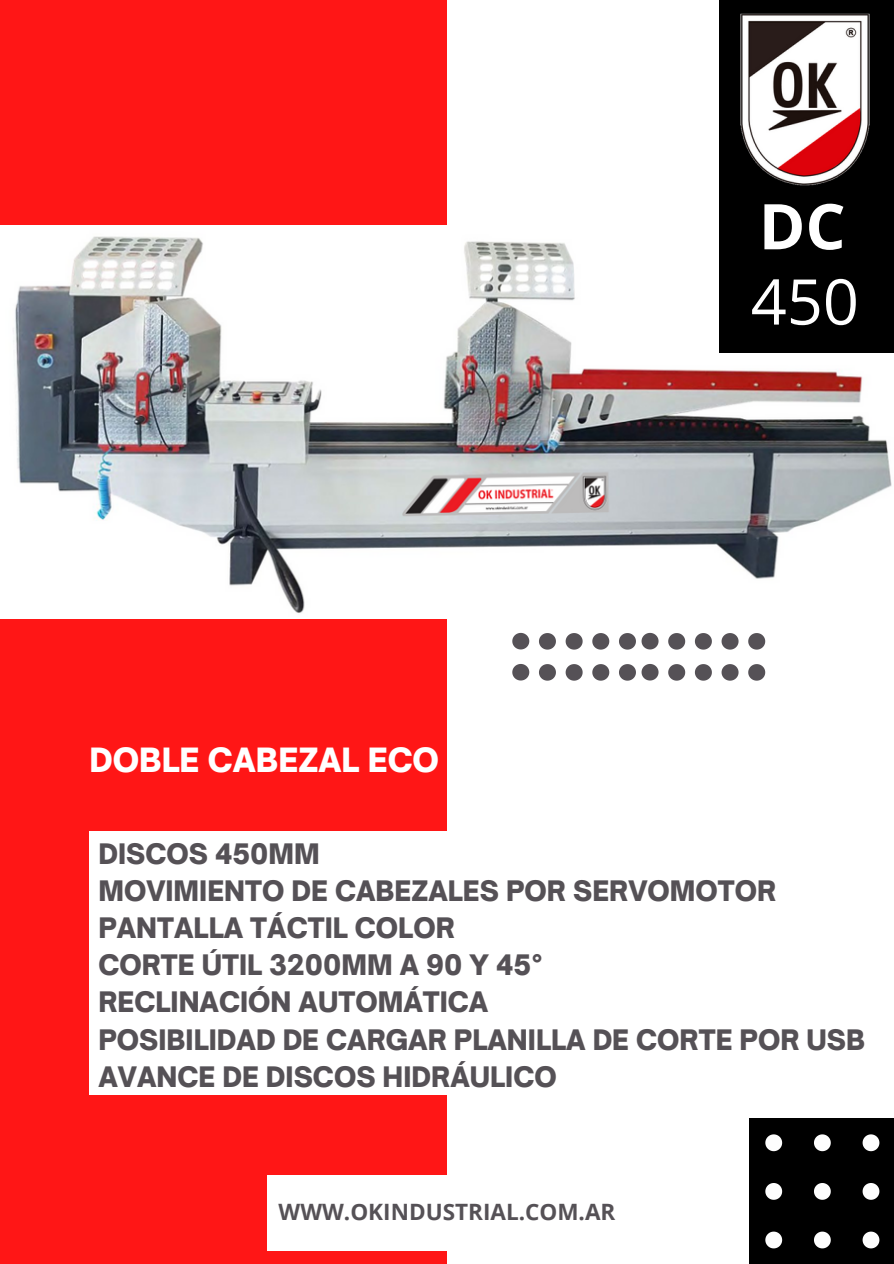
<style>
.page{position:relative;width:894px;height:1264px;background:#fff}
.page>*{position:absolute;margin:0;border:0;box-sizing:border-box;transform-origin:0 0}
.t1{font:63px "Open Sans";color:#fff}
.t2{font:700 63px "Open Sans";color:#fff}
.t3{font:900 31.95px "Open Sauce One";color:#fff}
.t4{font:900 27px/37.2px "Open Sauce One";color:#555156}
.t5{font:700 22.5px "Open Sans";color:#555156}
</style>
<div class="page">
<div style="left:0;top:0;width:446px;height:1263px;background:#ff1616"></div>
<div style="left:748px;top:1118px;width:145px;height:145px;background:#000"></div>
<div style="left:267px;top:1175px;width:360px;height:75px;background:#fff"></div>
<div style="left:89px;top:831px;width:760px;height:263px;background:#fff"></div>
<svg style="left:512px;top:633px;width:17px;height:16px"></svg>
<svg style="left:539px;top:633px;width:16px;height:16px"></svg>
<svg style="left:565px;top:633px;width:17px;height:16px"></svg>
<svg style="left:592px;top:633px;width:17px;height:16px"></svg>
<svg style="left:619px;top:633px;width:16px;height:16px"></svg>
<svg style="left:512px;top:664px;width:17px;height:16px"></svg>
<svg style="left:539px;top:664px;width:16px;height:16px"></svg>
<svg style="left:565px;top:664px;width:17px;height:16px"></svg>
<svg style="left:592px;top:664px;width:17px;height:16px"></svg>
<svg style="left:619px;top:664px;width:16px;height:16px"></svg>
<svg style="left:641px;top:633px;width:17px;height:16px"></svg>
<svg style="left:668px;top:633px;width:17px;height:16px"></svg>
<svg style="left:694px;top:633px;width:17px;height:16px"></svg>
<svg style="left:721px;top:633px;width:17px;height:16px"></svg>
<svg style="left:748px;top:633px;width:17px;height:16px"></svg>
<svg style="left:641px;top:664px;width:17px;height:16px"></svg>
<svg style="left:668px;top:664px;width:17px;height:16px"></svg>
<svg style="left:694px;top:664px;width:17px;height:16px"></svg>
<svg style="left:721px;top:664px;width:17px;height:16px"></svg>
<svg style="left:748px;top:664px;width:17px;height:16px"></svg>
<img style="left:0;top:226px;width:893px;height:392px">
<div style="left:718px;top:0;width:175px;height:352px;background:#000"></div>
<img style="left:740px;top:13px;width:130px;height:173px">
<svg style="left:765px;top:1134px;width:16px;height:17px"></svg>
<svg style="left:814px;top:1134px;width:16px;height:17px"></svg>
<svg style="left:862px;top:1134px;width:17px;height:17px"></svg>
<svg style="left:765px;top:1183px;width:16px;height:16px"></svg>
<svg style="left:814px;top:1183px;width:16px;height:16px"></svg>
<svg style="left:862px;top:1183px;width:17px;height:16px"></svg>
<svg style="left:765px;top:1231px;width:16px;height:17px"></svg>
<svg style="left:814px;top:1231px;width:16px;height:17px"></svg>
<svg style="left:862px;top:1231px;width:17px;height:17px"></svg>
<h1 class="t2" style="left:758px;top:182px;width:88px">DC</h1>
<p class="t3" style="left:89px;top:740px;width:351px">DOBLE CABEZAL ECO</p>
<h1 class="t1" style="left:750px;top:257px;width:109px">450</h1>
<p class="t4" style="left:98px;top:834px;width:768px">DISCOS 450MM<br>MOVIMIENTO DE CABEZALES POR SERVOMOTOR<br>PANTALLA TÁCTIL COLOR<br>CORTE ÚTIL 3200MM A 90 Y 45°<br>RECLINACIÓN AUTOMÁTICA<br>POSIBILIDAD DE CARGAR PLANILLA DE CORTE POR USB<br>AVANCE DE DISCOS HIDRÁULICO</p>
<p class="t5" style="left:278px;top:1196px;width:338px">WWW.OKINDUSTRIAL.COM.AR</p>
</div>
